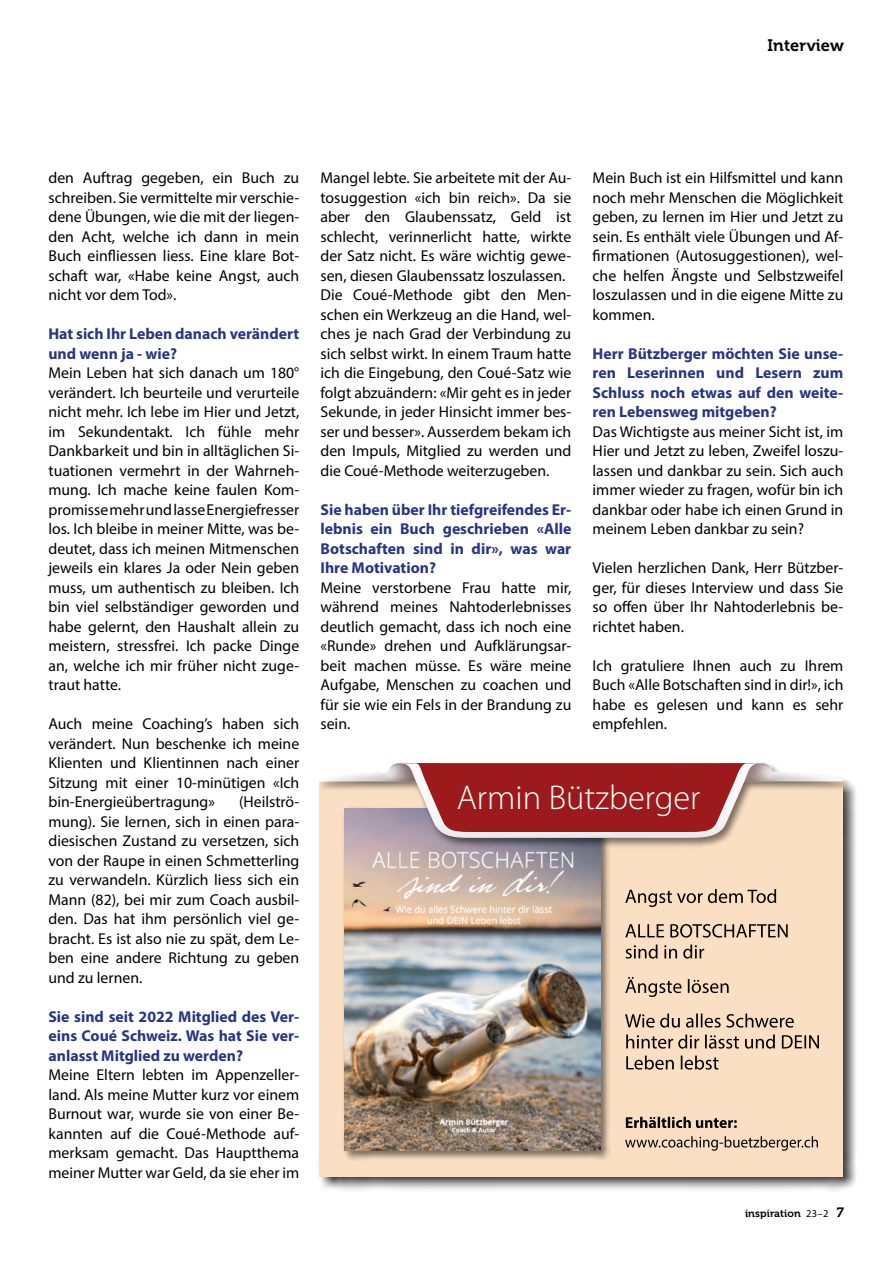
<style>
.page{position:relative;width:893px;height:1263px;background:#fff}
.page>*{position:absolute;margin:0;border:0;box-sizing:border-box;transform-origin:0 0}
.t1{font:300 34.5px "Myriad Pro";color:#fff}
.t2{font:16.5px "Museo 700";letter-spacing:.01em;color:#000}
.t3{font:15.75px/19.5px "Myriad Pro";color:#000;text-align:justify}
.t4{font:700 15.75px/19.5px "Myriad Pro";color:#283583;text-align:justify}
.t5{font:10.5px "Museo 700";letter-spacing:.01em;color:#000}
.s1{font-family:"Myriad Pro"}
.s2{font-size:13.5px}
</style>
<div class="page">
<div style="left:318px;top:780px;width:540px;height:411px;background:#000;opacity:.75"></div>
<div style="left:320px;top:782px;width:523px;height:394px;background:#fbdfc2"></div>
<div style="left:343px;top:806px;width:268px;height:354px;background:#000;opacity:.51"></div>
<img style="left:344px;top:848px;width:257px;height:302px">
<div style="left:316px;top:761px;width:537px;height:87px;background:#000;opacity:.5"></div>
<img style="left:318px;top:767px;width:525px;height:14px">
<img style="left:386px;top:763px;width:14px;height:18px">
<img style="left:760px;top:763px;width:15px;height:18px">
<img style="left:400px;top:763px;width:360px;height:75px">
<svg style="left:625px;top:1136px;width:193px;height:15px"></svg>
<svg style="left:626px;top:1117px;width:111px;height:11px"></svg>
<svg style="left:626px;top:1055px;width:92px;height:14px"></svg>
<svg style="left:626px;top:1034px;width:193px;height:14px"></svg>
<svg style="left:625px;top:1013px;width:169px;height:14px"></svg>
<svg style="left:625px;top:977px;width:104px;height:20px"></svg>
<svg style="left:626px;top:944px;width:78px;height:14px"></svg>
<svg style="left:625px;top:924px;width:163px;height:13px"></svg>
<svg style="left:625px;top:889px;width:151px;height:18px"></svg>
<p class="t2" style="left:767px;top:36px;width:78px">Interview</p>
<p class="t3" style="left:48px;top:168px;width:252px">den Auftrag gegeben, ein Buch zu schreiben. Sie vermittelte mir verschie&shy;dene Übungen, wie die mit der liegen&shy;den Acht, welche ich dann in mein Buch einfliessen liess. Eine klare Bot&shy;schaft war, «Habe keine Angst, auch nicht vor dem Tod».</p>
<p class="t4" style="left:48px;top:324px;width:252px">Hat sich Ihr Leben danach verändert und wenn ja - wie?</p>
<p class="t3" style="left:48px;top:363px;width:252px">Mein Leben hat sich danach um 180° verändert. Ich beurteile und verurteile nicht mehr. Ich lebe im Hier und Jetzt, im Sekundentakt. Ich fühle mehr Dankbarkeit und bin in alltäglichen Si&shy;tuationen vermehrt in der Wahrneh&shy;mung. Ich mache keine faulen Kom&shy;promisse mehr und lasse Energiefresser los. Ich bleibe in meiner Mitte, was be&shy;deutet, dass ich meinen Mitmenschen jeweils ein klares Ja oder Nein geben muss, um authentisch zu bleiben. Ich bin viel selbständiger geworden und habe gelernt, den Haushalt allein zu meistern, stressfrei. Ich packe Dinge an, welche ich mir früher nicht zuge&shy;traut hatte.</p>
<p class="t3" style="left:48px;top:714px;width:252px">Auch meine Coaching’s haben sich verändert. Nun beschenke ich meine Klienten und Klientinnen nach einer Sitzung mit einer 10-minütigen «Ich bin-Energieübertragung»</p>
<p class="t3" style="left:48px;top:792px;width:252px;text-indent:191px">(Heilströ&shy;mung). Sie lernen, sich in einen para&shy;diesischen Zustand zu versetzen, sich von der Raupe in einen Schmetterling zu verwandeln. Kürzlich liess sich ein Mann (82), bei mir zum Coach ausbil&shy;den. Das hat ihm persönlich viel ge&shy;bracht. Es ist also nie zu spät, dem Le&shy;ben eine andere Richtung zu geben und zu lernen.</p>
<p class="t4" style="left:48px;top:1006px;width:252px">Sie sind seit 2022 Mitglied des Ver&shy;eins Coué Schweiz. Was hat Sie ver&shy;anlasst Mitglied zu werden?</p>
<p class="t3" style="left:48px;top:1065px;width:252px">Meine Eltern lebten im Appenzeller&shy;land. Als meine Mutter kurz vor einem Burnout war, wurde sie von einer Be&shy;kannten auf die Coué-Methode auf&shy;merksam gemacht. Das Hauptthema meiner Mutter war Geld, da sie eher im</p>
<p class="t3" style="left:321px;top:168px;width:252px;text-align:left">Mangel lebte. Sie arbeitete mit der Au&shy;tosuggestion «ich bin reich». Da sie aber den Glaubenssatz, Geld ist schlecht, verinnerlicht hatte, wirkte der Satz nicht. Es wäre wichtig gewe&shy;sen, diesen Glaubenssatz loszulassen.<br>Die Coué-Methode gibt den Men&shy;schen ein Werkzeug an die Hand, wel&shy;ches je nach Grad der Verbindung zu sich selbst wirkt. In einem Traum hatte ich die Eingebung, den Coué-Satz wie folgt abzuändern: «Mir geht es in jeder Sekunde, in jeder Hinsicht immer bes&shy;ser und besser». Ausserdem bekam ich den Impuls, Mitglied zu werden und die Coué-Methode weiterzugeben.</p>
<p class="t4" style="left:321px;top:499px;width:252px">Sie haben über Ihr tiefgreifendes Er&shy;lebnis ein Buch geschrieben «Alle Botschaften sind in dir», was war Ihre Motivation?</p>
<p class="t3" style="left:321px;top:577px;width:252px">Meine verstorbene Frau hatte mir, während meines Nahtoderlebnisses deutlich gemacht, dass ich noch eine «Runde» drehen und Aufklärungsar&shy;beit machen müsse. Es wäre meine Aufgabe, Menschen zu coachen und für sie wie ein Fels in der Brandung zu sein.</p>
<p class="t3" style="left:593px;top:168px;width:252px">Mein Buch ist ein Hilfsmittel und kann noch mehr Menschen die Möglichkeit geben, zu lernen im Hier und Jetzt zu sein. Es enthält viele Übungen und Af&shy;firmationen (Autosuggestionen), wel&shy;che helfen Ängste und Selbstzweifel loszulassen und in die eigene Mitte zu kommen.</p>
<p class="t4" style="left:593px;top:343px;width:252px">Herr Bützberger möchten Sie unse&shy;ren Leserinnen und Lesern zum Schluss noch etwas auf den weite&shy;ren Lebensweg mitgeben?</p>
<p class="t3" style="left:593px;top:421px;width:252px">Das Wichtigste aus meiner Sicht ist, im Hier und Jetzt zu leben, Zweifel loszu&shy;lassen und dankbar zu sein. Sich auch immer wieder zu fragen, wofür bin ich dankbar oder habe ich einen Grund in meinem Leben dankbar zu sein?</p>
<p class="t3" style="left:593px;top:558px;width:252px">Vielen herzlichen Dank, Herr Bützber&shy;ger, für dieses Interview und dass Sie so offen über Ihr Nahtoderlebnis be&shy;richtet haben.</p>
<p class="t3" style="left:593px;top:655px;width:252px">Ich gratuliere Ihnen auch zu Ihrem Buch «Alle Botschaften sind in dir!», ich habe es gelesen und kann es sehr empfehlen.</p>
<h1 class="t1" style="left:457px;top:778px;width:245px">Armin Bützberger</h1>
<p class="t5" style="left:745px;top:1207px;width:101px">inspiration <span class="s1">23–2</span> <span class="s2">7</span></p>
</div>
